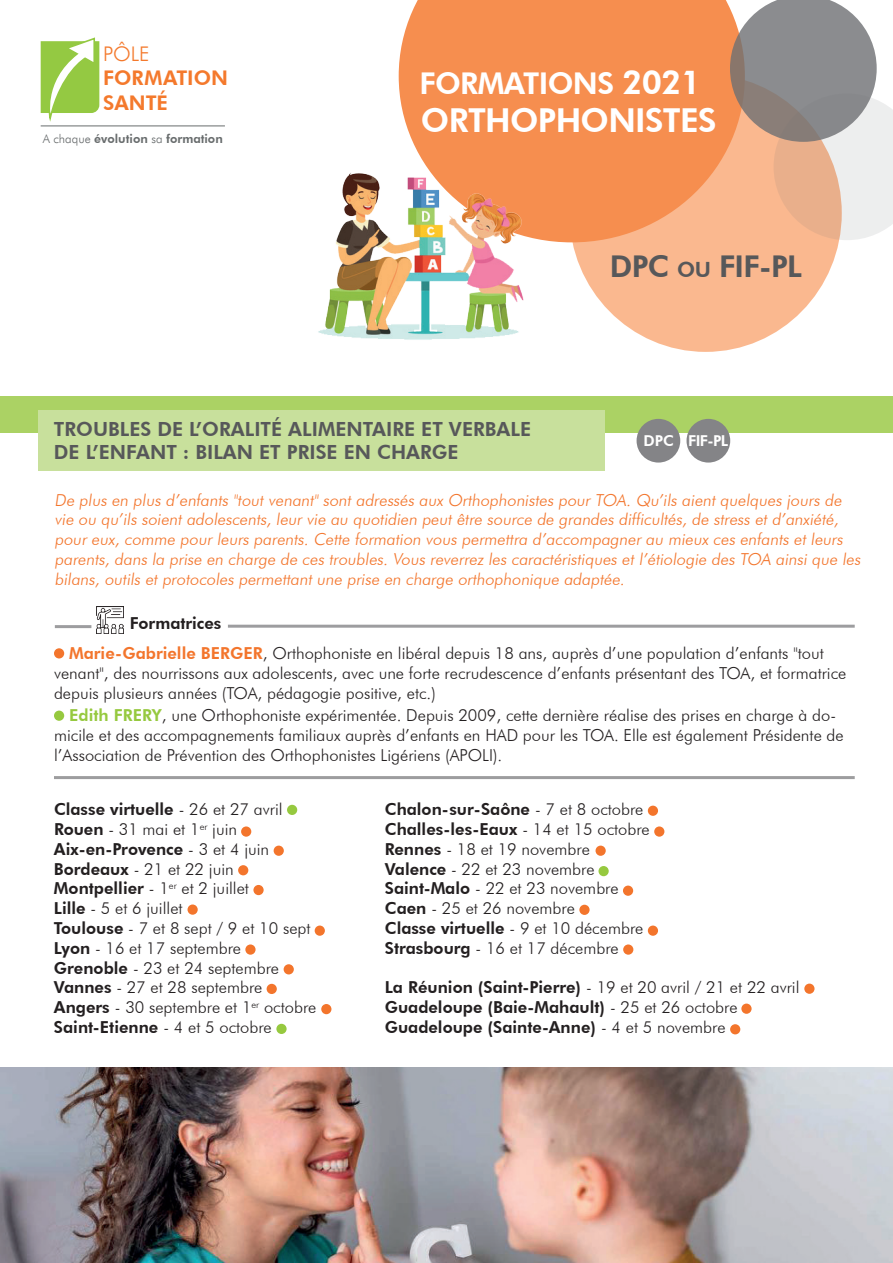
<style>
.page{position:relative;width:893px;height:1263px;background:#fff}
.page>*{position:absolute;margin:0;border:0;box-sizing:border-box;transform-origin:0 0}
.t1{font:800 33px "Futura BT";letter-spacing:-.02em;color:#fff}
.t2{font:800 30px "Futura BT";letter-spacing:-.02em;color:#fff}
.t3{font:800 30px "Futura BT";letter-spacing:-.02em;color:#57585a}
.t4{font:800 20.25px/24.3px "Futura BT";color:#f4792c}
.t5{font:300 20.25px "Futura BT";color:#f4792c}
.t6{font:800 19.5px/23.4px "Futura BT";color:#57585a}
.t7{font:300 16.5px/19.8px "Futura BT";color:#231f20}
.t8{font:300 16.5px/19.8px "Futura BT";color:#f3752c}
.t9{font:800 16.5px/19.8px "Futura BT";color:#231f20}
.t10{font:800 15px "Futura BT";letter-spacing:-.04em;color:#fff}
.t11{font:800 12.15px "Futura BT";color:#686c6d}
.s1{font-weight:300}
.s2{font-size:33px}
.s3{font-size:21px}
.s4{font-weight:800;color:#f3752c}
.s5{font-weight:800;color:#96c93f}
.s6{font-weight:800}
</style>
<div class="page">
<svg style="left:41px;top:37px;width:58px;height:83px"></svg>
<hr style="left:41px;top:126px;width:184px;height:1px;background:#686c6d">
<div style="left:569px;top:74px;width:273px;height:278px;background:#fab88f;border-radius:50%"></div>
<svg style="left:399px;top:0;width:331px;height:242px;background:#f69256"></svg>
<svg style="left:730px;top:0;width:163px;height:240px"></svg>
<img style="left:318px;top:166px;width:250px;height:174px">
<img style="left:0;top:1067px;width:893px;height:196px">
<div style="left:0;top:396px;width:893px;height:37px;background:#abd264"></div>
<div style="left:38px;top:411px;width:567px;height:60px;background:#c8e09c"></div>
<div style="left:54px;top:648px;width:10px;height:10px;background:#f3752c;border-radius:50%"></div>
<div style="left:54px;top:711px;width:10px;height:10px;background:#96c93f;border-radius:50%"></div>
<div style="left:287px;top:805px;width:10px;height:10px;background:#96c93f;border-radius:50%"></div>
<div style="left:241px;top:826px;width:10px;height:11px;background:#f3752c;border-radius:50%"></div>
<div style="left:274px;top:846px;width:10px;height:10px;background:#f3752c;border-radius:50%"></div>
<div style="left:238px;top:865px;width:10px;height:10px;background:#f3752c;border-radius:50%"></div>
<div style="left:253px;top:885px;width:11px;height:10px;background:#f3752c;border-radius:50%"></div>
<div style="left:188px;top:904px;width:10px;height:11px;background:#f3752c;border-radius:50%"></div>
<div style="left:315px;top:925px;width:10px;height:11px;background:#f3752c;border-radius:50%"></div>
<div style="left:245px;top:944px;width:11px;height:11px;background:#f3752c;border-radius:50%"></div>
<div style="left:284px;top:964px;width:10px;height:10px;background:#f3752c;border-radius:50%"></div>
<div style="left:267px;top:984px;width:10px;height:10px;background:#f3752c;border-radius:50%"></div>
<div style="left:321px;top:1004px;width:10px;height:10px;background:#f3752c;border-radius:50%"></div>
<div style="left:276px;top:1024px;width:11px;height:10px;background:#96c93f;border-radius:50%"></div>
<div style="left:648px;top:806px;width:10px;height:10px;background:#f3752c;border-radius:50%"></div>
<div style="left:654px;top:826px;width:10px;height:11px;background:#f3752c;border-radius:50%"></div>
<div style="left:595px;top:846px;width:11px;height:10px;background:#f3752c;border-radius:50%"></div>
<div style="left:598px;top:866px;width:11px;height:10px;background:#96c93f;border-radius:50%"></div>
<div style="left:623px;top:885px;width:10px;height:11px;background:#f3752c;border-radius:50%"></div>
<div style="left:579px;top:905px;width:11px;height:10px;background:#f3752c;border-radius:50%"></div>
<div style="left:648px;top:925px;width:10px;height:11px;background:#f3752c;border-radius:50%"></div>
<div style="left:623px;top:944px;width:10px;height:11px;background:#f3752c;border-radius:50%"></div>
<div style="left:804px;top:983px;width:10px;height:11px;background:#f3752c;border-radius:50%"></div>
<div style="left:741px;top:1003px;width:11px;height:11px;background:#f3752c;border-radius:50%"></div>
<div style="left:730px;top:1024px;width:10px;height:10px;background:#f3752c;border-radius:50%"></div>
<img style="left:97px;top:606px;width:27px;height:28px">
<div style="left:637px;top:419px;width:43px;height:44px;background:#848487;border-radius:50%"></div>
<div style="left:686px;top:419px;width:44px;height:44px;background:#848487;border-radius:50%"></div>
<hr style="left:228px;top:625px;width:627px;height:3px;background:#9d9d9f">
<hr style="left:55px;top:625px;width:36px;height:3px;background:#9d9d9f">
<hr style="left:54px;top:776px;width:801px;height:3px;background:#9d9d9f">
<p class="t5" style="left:103px;top:42px;width:48px">PÔLE</p>
<p class="t4" style="left:103px;top:66px;width:126px">FORMATION<br>SANTÉ</p>
<p class="t11" style="left:43px;top:131px;width:182px"><span class="s1">A chaque</span> évolution <span class="s1">sa</span> formation</p>
<h2 class="t2" style="left:419px;top:65px;width:283px">FORMATIONS <span class="s2">2021</span></h2>
<h1 class="t1" style="left:421px;top:100px;width:297px">ORTHOPHONISTES</h1>
<h2 class="t3" style="left:610px;top:248px;width:194px">DPC <span class="s3">ou</span> FIF-PL</h2>
<p class="t6" style="left:54px;top:417px;width:479px">TROUBLES DE L’ORALITÉ ALIMENTAIRE ET VERBALE<br>DE L’ENFANT : BILAN ET PRISE EN CHARGE</p>
<p class="t10" style="left:644px;top:432px;width:86px">DPC FIF-PL</p>
<p class="t8" style="left:54px;top:490px;width:810px">De plus en plus d’enfants "tout venant" sont adressés aux Orthophonistes pour TOA. Qu’ils aient quelques jours de vie ou qu’ils soient adolescents, leur vie au quotidien peut être source de grandes difficultés, de stress et d’anxiété, pour eux, comme pour leurs parents. Cette formation vous permettra d’accompagner au mieux ces enfants et leurs parents, dans la prise en charge de ces troubles. Vous reverrez les caractéristiques et l’étiologie des TOA ainsi que les bilans, outils et protocoles permettant une prise en charge orthophonique adaptée.</p>
<p class="t9" style="left:130px;top:613px;width:93px">Formatrices</p>
<p class="t7" style="left:54px;top:643px;width:794px;text-indent:15px"><span class="s4">Marie-Gabrielle BERGER</span>, Orthophoniste en libéral depuis 18 ans, auprès d’une population d’enfants "tout venant", des nourrissons aux adolescents, avec une forte recrudescence d’enfants présentant des TOA, et formatrice depuis plusieurs années (TOA, pédagogie positive, etc.)</p>
<p class="t7" style="left:54px;top:705px;width:791px;text-indent:15px"><span class="s5">Edith FRERY</span>, une Orthophoniste expérimentée. Depuis 2009, cette dernière réalise des prises en charge à do&shy;micile et des accompagnements familiaux auprès d’enfants en HAD pour les TOA. Elle est également Présidente de l’Association de Prévention des Orthophonistes Ligériens (APOLI).</p>
<p class="t7" style="left:54px;top:799px;width:264px"><span class="s6">Classe virtuelle</span> - 26 et 27 avril<br><span class="s6">Rouen</span> - 31 mai et 1<sup>er</sup> juin<br><span class="s6">Aix-en-Provence</span> - 3 et 4 juin<br><span class="s6">Bordeaux</span> - 21 et 22 juin<br><span class="s6">Montpellier</span> - 1<sup>er</sup> et 2 juillet<br><span class="s6">Lille</span> - 5 et 6 juillet<br><span class="s6">Toulouse</span> - 7 et 8 sept / 9 et 10 sept<br><span class="s6">Lyon</span> - 16 et 17 septembre<br><span class="s6">Grenoble</span> - 23 et 24 septembre<br><span class="s6">Vannes</span> - 27 et 28 septembre<br><span class="s6">Angers</span> - 30 septembre et 1<sup>er</sup> octobre<br><span class="s6">Saint-Etienne</span> - 4 et 5 octobre</p>
<p class="t7" style="left:385px;top:799px;width:266px"><span class="s6">Chalon-sur-Saône</span> - 7 et 8 octobre<br><span class="s6">Challes-les-Eaux</span> - 14 et 15 octobre<br><span class="s6">Rennes</span> - 18 et 19 novembre<br><span class="s6">Valence</span> - 22 et 23 novembre<br><span class="s6">Saint-Malo</span> - 22 et 23 novembre<br><span class="s6">Caen</span> - 25 et 26 novembre<br><span class="s6">Classe virtuelle</span> - 9 et 10 décembre<br><span class="s6">Strasbourg</span> - 16 et 17 décembre</p>
<p class="t9" style="left:385px;top:977px;width:416px">La Réunion (Saint-Pierre) <span class="s1">- 19 et 20 avril / 21 et 22 avril<br></span>Guadeloupe (Baie-Mahault) <span class="s1">- 25 et 26 octobre<br></span>Guadeloupe (Sainte-Anne) <span class="s1">- 4 et 5 novembre</span></p>
</div>
